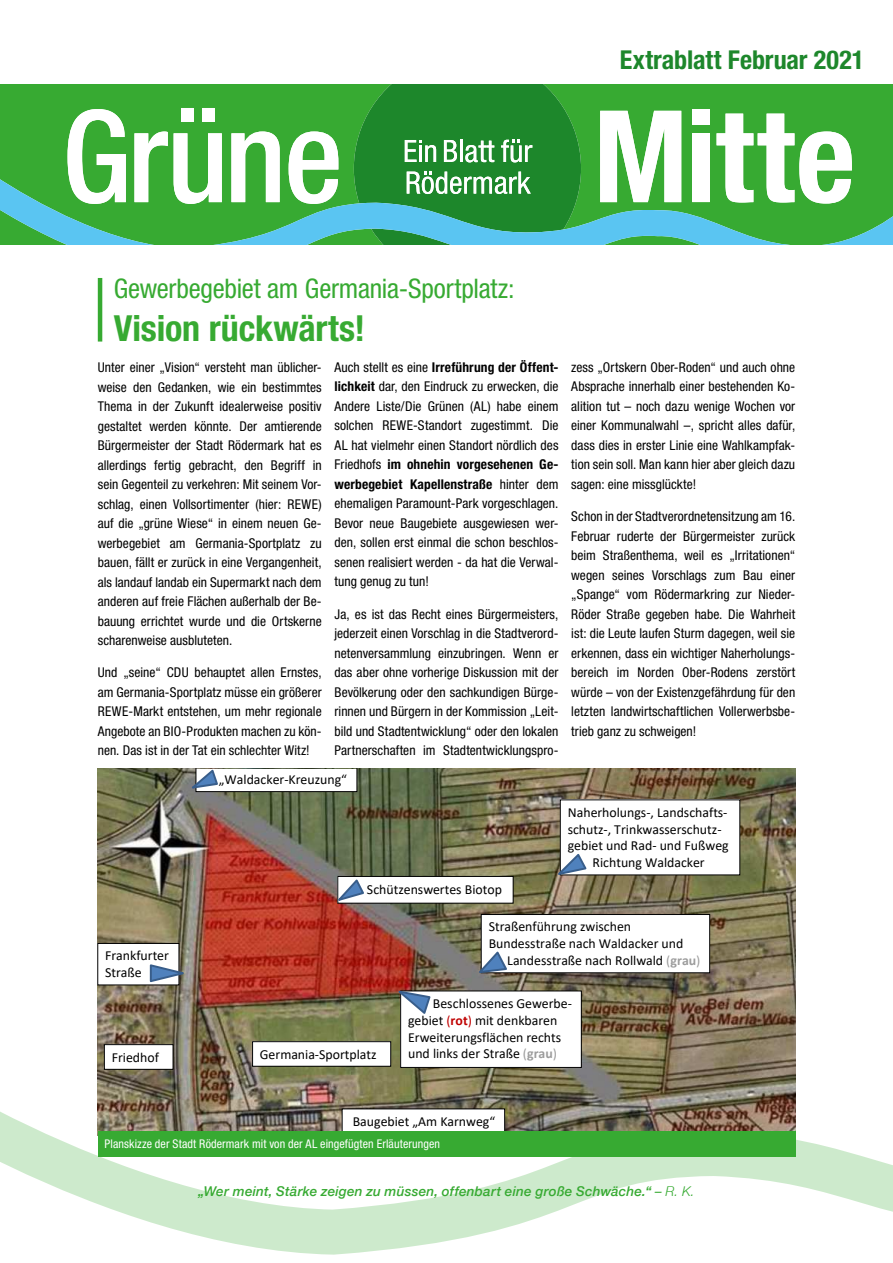
<style>
.page{position:relative;width:893px;height:1263px;background:#fff}
.page>*{position:absolute;margin:0;border:0;box-sizing:border-box;transform-origin:0 0}
.t1{font:700 condensed 36px "Helvetica Neue";letter-spacing:-.005em;color:#37aa32}
.t2{font:condensed 27px "Helvetica Neue";letter-spacing:-.01em;color:#37aa32}
.t3{font:700 condensed 26.1px "Helvetica Neue";color:#1d872b}
.t4{font:13.8px/16.8px "Calibri";color:#000}
.t5{font:condensed 13.5px/19.5px "Helvetica Neue";color:#000;text-align:justify}
.t6{font:italic 500 13.5px "Helvetica Neue";letter-spacing:.015em;color:#37aa32}
.t7{font:condensed 12px "Helvetica Neue";letter-spacing:.01em;color:#fff}
.s1{font-weight:700}
.s2{color:#9c9c9c}
.s3{font-weight:700;color:#9c9c9c}
.s4{color:#c00000}
.s5{font-weight:700;color:#c00000}
.s6{font-weight:400}
</style>
<div class="page">
<svg style="left:0;top:994px;width:893px;height:261px"></svg>
<div style="left:0;top:84px;width:231px;height:91px;background:#37aa32"></div>
<div style="left:126px;top:175px;width:105px;height:69px;background:#37aa32"></div>
<svg style="left:0;top:109px;width:126px;height:135px"></svg>
<svg style="left:134px;top:132px;width:34px;height:70px"></svg>
<div style="left:202px;top:108px;width:13px;height:14px;background:#fff"></div>
<svg style="left:174px;top:133px;width:48px;height:71px"></svg>
<div style="left:181px;top:108px;width:12px;height:14px;background:#fff"></div>
<svg style="left:231px;top:84px;width:662px;height:160px"></svg>
<hr style="left:98px;top:278px;width:4px;height:64px;background:#37aa32">
<img style="left:98px;top:769px;width:697px;height:362px">
<div style="left:253px;top:1042px;width:138px;height:24px;background:#fff"></div>
<div style="left:252px;top:1041px;width:139px;height:25px;border:1px solid #000"></div>
<div style="left:481px;top:914px;width:229px;height:59px;background:#fff"></div>
<div style="left:481px;top:914px;width:229px;height:59px;border:1px solid #000"></div>
<div style="left:104px;top:1044px;width:69px;height:25px;background:#fff"></div>
<div style="left:104px;top:1044px;width:69px;height:26px;border:1px solid #000"></div>
<div style="left:342px;top:1109px;width:163px;height:24px;background:#fff"></div>
<div style="left:342px;top:1108px;width:163px;height:26px;border:1px solid #000"></div>
<div style="left:401px;top:991px;width:180px;height:76px;background:#fff"></div>
<div style="left:400px;top:990px;width:182px;height:78px;border:1px solid #000"></div>
<div style="left:560px;top:800px;width:180px;height:75px;background:#fff"></div>
<svg style="left:553px;top:851px;width:35px;height:26px"></svg>
<div style="left:338px;top:876px;width:175px;height:27px;background:#fff"></div>
<div style="left:337px;top:876px;width:176px;height:27px;border:1px solid #000"></div>
<svg style="left:333px;top:877px;width:33px;height:27px"></svg>
<svg style="left:475px;top:949px;width:34px;height:26px"></svg>
<div style="left:98px;top:943px;width:81px;height:42px;background:#fff"></div>
<div style="left:98px;top:943px;width:81px;height:42px;border:1px solid #000"></div>
<svg style="left:186px;top:769px;width:171px;height:23px"></svg>
<svg style="left:148px;top:963px;width:43px;height:21px"></svg>
<svg style="left:393px;top:988px;width:39px;height:28px"></svg>
<div style="left:98px;top:1131px;width:697px;height:26px;background:#37aa32"></div>
<h3 class="t3" style="left:620px;top:44px;width:246px">Extrablatt Februar 2021</h3>
<h2 class="t2" style="left:114px;top:273px;width:402px">Gewerbegebiet am Germania-Sportplatz:</h2>
<h1 class="t1" style="left:114px;top:306px;width:253px">Vision rückwärts!</h1>
<p class="t5" style="left:98px;top:357px;width:225px">Unter einer „Vision“ versteht man üblicher&shy;weise den Gedanken, wie ein bestimmtes Thema in der Zukunft idealerweise positiv gestaltet werden könnte. Der amtierende Bürgermeister der Stadt Rödermark hat es allerdings fertig gebracht, den Begriff in sein Gegenteil zu verkehren: Mit seinem Vor&shy;schlag, einen Vollsortimenter (hier: REWE) auf die „grüne Wiese“ in einem neuen Ge&shy;werbegebiet am Germania-Sportplatz zu bauen, fällt er zurück in eine Vergangenheit, als landauf landab ein Supermarkt nach dem anderen auf freie Flächen außerhalb der Be&shy;bauung errichtet wurde und die Ortskerne scharenweise ausbluteten.</p>
<p class="t5" style="left:98px;top:663px;width:225px">Und „seine“ CDU behauptet allen Ernstes, am Germania-Sportplatz müsse ein größerer REWE-Markt entstehen, um mehr regionale Angebote an BIO-Produkten machen zu kön&shy;nen. Das ist in der Tat ein schlechter Witz!</p>
<p class="t5" style="left:334px;top:357px;width:225px">Auch stellt es eine <span class="s1">Irreführung der Öffent&shy;lichkeit</span> dar, den Eindruck zu erwecken, die Andere Liste/Die Grünen (AL) habe einem solchen REWE-Standort zugestimmt. Die AL hat vielmehr einen Standort nördlich des Friedhofs <span class="s1">im ohnehin vorgesehenen Ge&shy;werbegebiet Kapellenstraße</span> hinter dem ehemaligen Paramount-Park vorgeschlagen.<br>Bevor neue Baugebiete ausgewiesen wer&shy;den, sollen erst einmal die schon beschlos&shy;senen realisiert werden - da hat die Verwal&shy;tung genug zu tun!</p>
<p class="t5" style="left:334px;top:604px;width:225px">Ja, es ist das Recht eines Bürgermeisters, jederzeit einen Vorschlag in die Stadtverord&shy;netenversammlung einzubringen. Wenn er das aber ohne vorherige Diskussion mit der Bevölkerung oder den sachkundigen Bürge&shy;rinnen und Bürgern in der Kommission „Leit&shy;bild und Stadtentwicklung“ oder den lokalen Partnerschaften im Stadtentwicklungspro-</p>
<p class="t4" style="left:219px;top:770px;width:130px">„Waldacker-Kreuzung“</p>
<p class="t4" style="left:367px;top:880px;width:136px">Schützenswertes Biotop</p>
<p class="t5" style="left:571px;top:357px;width:225px">zess „Ortskern Ober-Roden“ und auch ohne Absprache innerhalb einer bestehenden Ko&shy;alition tut – noch dazu wenige Wochen vor einer Kommunalwahl –, spricht alles dafür, dass dies in erster Linie eine Wahlkampfak&shy;tion sein soll. Man kann hier aber gleich dazu sagen: eine missglückte!</p>
<p class="t5" style="left:571px;top:506px;width:225px">Schon in der Stadtverordnetensitzung am 16.<br>Februar ruderte der Bürgermeister zurück beim Straßenthema, weil es „Irritationen“ wegen seines Vorschlags zum Bau einer „Spange“ vom Rödermarkring zur Nieder-Röder Straße gegeben habe. Die Wahrheit ist: die Leute laufen Sturm dagegen, weil sie erkennen, dass ein wichtiger Naherholungs&shy;bereich im Norden Ober-Rodens zerstört würde – von der Existenzgefährdung für den letzten landwirtschaftlichen Vollerwerbsbe&shy;trieb ganz zu schweigen!</p>
<p class="t4" style="left:568px;top:803px;width:162px;text-align:center">Naherholungs-, Landschafts&shy;schutz-, Trinkwasserschutz&shy;gebiet und Rad- und Fußweg<br>Richtung Waldacker</p>
<p class="t4" style="left:105px;top:947px;width:65px">Frankfurter<br>Straße</p>
<p class="t4" style="left:112px;top:1048px;width:49px">Friedhof</p>
<p class="t4" style="left:260px;top:1045px;width:118px">Germania-Sportplatz</p>
<p class="t4" style="left:489px;top:918px;width:144px">Straßenführung zwischen</p>
<p class="t4" style="left:489px;top:935px;width:196px">Bundesstraße nach Waldacker und</p>
<p class="t4" style="left:507px;top:952px;width:195px">Landesstraße nach Rollwald <span class="s2">(</span><span class="s3">grau</span><span class="s2">)</span></p>
<p class="t4" style="left:408px;top:995px;width:165px;text-indent:25px">Beschlossenes Gewerbe&shy;gebiet <span class="s4">(</span><span class="s5">rot</span><span class="s4">)</span> mit denkbaren<br>Erweiterungsflächen rechts und links der Straße <span class="s2">(</span><span class="s3">grau</span><span class="s2">)</span></p>
<p class="t4" style="left:353px;top:1112px;width:144px">Baugebiet „Am Karnweg“</p>
<p class="t7" style="left:105px;top:1137px;width:337px">Planskizze der Stadt Rödermark mit von der AL eingefügten Erläuterungen</p>
<p class="t6" style="left:198px;top:1180px;width:498px">„Wer meint, Stärke zeigen zu müssen, offenbart eine große Schwäche.“ <span class="s6">– R. K.</span></p>
</div>
